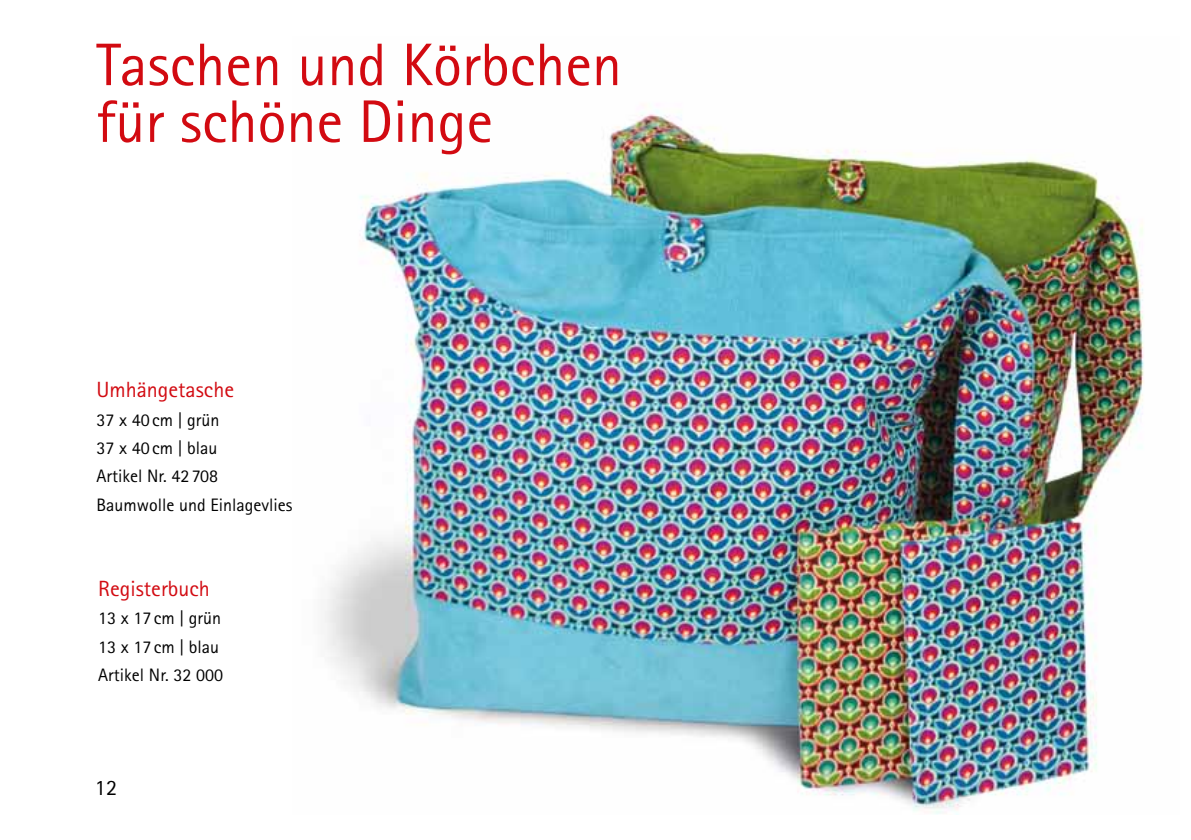
<style>
.page{position:relative;width:1191px;height:840px;background:#fff}
.page>*{position:absolute;margin:0;border:0;box-sizing:border-box;transform-origin:0 0}
.t1{font:60px/56.8px "Rotis Sans Serif";color:#d20a11}
.t2{font:22px "Rotis Sans Serif";color:#d20a11}
.t3{font:22px "Rotis Sans Serif";color:#000}
.t4{font:18px/28.4px "Rotis Sans Serif";color:#000}
</style>
<div class="page">
<img style="left:324px;top:110px;width:820px;height:704px">
<h1 class="t1" style="left:96px;top:36px;width:527px">Taschen und Körbchen für schöne Dinge</h1>
<p class="t2" style="left:96px;top:376px;width:139px">Umhängetasche</p>
<p class="t4" style="left:96px;top:405px;width:197px">37 x 40cm | grün<br>37 x 40cm | blau<br>Artikel Nr. 42708<br>Baumwolle und Einlagevlies</p>
<p class="t2" style="left:98px;top:575px;width:113px">Registerbuch</p>
<p class="t4" style="left:98px;top:603px;width:126px">13 x 17 cm | grün<br>13 x 17 cm | blau<br>Artikel Nr. 32 000</p>
<p class="t3" style="left:95px;top:773px;width:23px">12</p>
</div>
